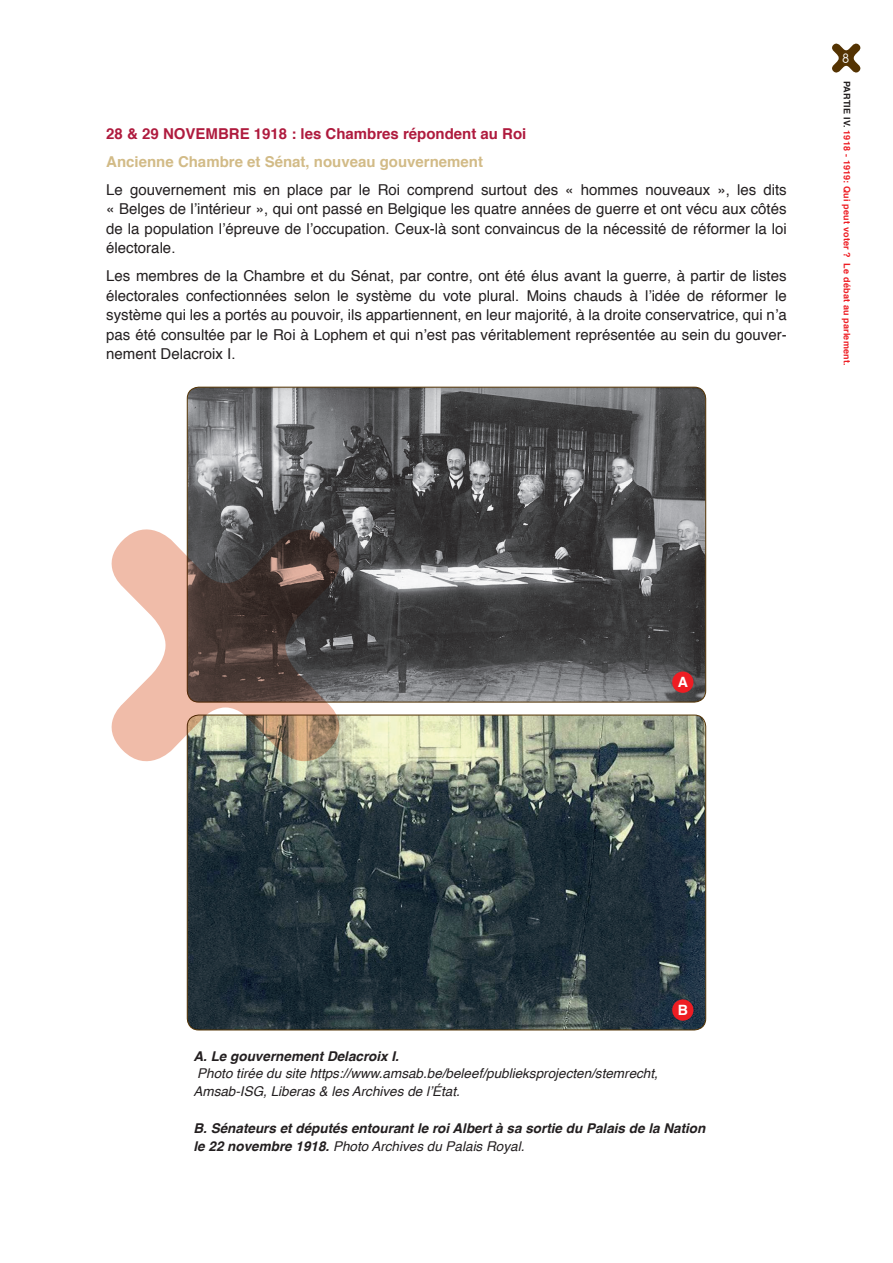
<style>
.page{position:relative;width:893px;height:1263px;background:#fff}
.page>*{position:absolute;margin:0;border:0;box-sizing:border-box;transform-origin:0 0}
.t1{font:15px/19.5px "Helvetica";color:#231f20;text-align:justify}
.t2{font:700 15px "Helvetica";color:#af1b3e}
.t3{font:700 15px "Helvetica";color:#d2bb87}
.t4{font:700 14.1px "Helvetica";color:#fff}
.t5{font:italic 700 13.5px/18px "Helvetica";color:#231f20}
.t6{font:italic 13.5px/18px "Helvetica";color:#231f20}
.t7{font:12px "Abeatby Kai";color:#fff}
.t8{font:700 9px "Helvetica";letter-spacing:.02em;color:#ee1d23}
.s1{color:#231f20}
.s2{font-weight:400}
</style>
<div class="page">
<svg style="left:832px;top:43px;width:29px;height:30px"></svg>
<img style="left:187px;top:387px;width:519px;height:315px">
<img style="left:187px;top:715px;width:519px;height:315px">
<div style="left:672px;top:671px;width:21px;height:22px;background:#ee1d23;border-radius:50%"></div>
<div style="left:672px;top:999px;width:21px;height:22px;background:#ee1d23;border-radius:50%"></div>
<svg style="left:111px;top:528px;width:230px;height:235px;background:#948077"></svg>
<p class="t2" style="left:106px;top:121px;width:422px">28 &amp; 29 NOVEMBRE 1918 : les Chambres répondent au Roi</p>
<p class="t3" style="left:106px;top:149px;width:378px">Ancienne Chambre et Sénat, nouveau gouvernement</p>
<p class="t1" style="left:106px;top:180px;width:682px">Le gouvernement mis en place par le Roi comprend surtout des « hommes nouveaux », les dits « Belges de l’intérieur », qui ont passé en Belgique les quatre années de guerre et ont vécu aux côtés de la population l’épreuve de l’occupation. Ceux-là sont convaincus de la nécessité de réformer la loi électorale.</p>
<p class="t1" style="left:106px;top:267px;width:682px">Les membres de la Chambre et du Sénat, par contre, ont été élus avant la guerre, à partir de listes électorales confectionnées selon le système du vote plural. Moins chauds à l’idée de réformer le système qui les a portés au pouvoir, ils appartiennent, en leur majorité, à la droite conservatrice, qui n’a pas été consultée par le Roi à Lophem et qui n’est pas véritablement représentée au sein du gouver&shy;nement Delacroix I.</p>
<p class="t7" style="left:843px;top:53px;width:8px">8</p>
<p class="t8" style="left:854px;top:81px;width:286px;rotate:90deg"><span class="s1">PARTIE IV.</span> 1918 - 1919: Qui peut voter ? Le débat au parlement.</p>
<p class="t4" style="left:678px;top:671px;width:12px">A</p>
<p class="t4" style="left:678px;top:998px;width:12px">B</p>
<p class="t5" style="left:193px;top:1047px;width:207px">A. Le gouvernement Delacroix I.</p>
<p class="t6" style="left:193px;top:1065px;width:466px">Photo tirée du site https://www.amsab.be/beleef/publieksprojecten/stemrecht,<br>Amsab-ISG, Liberas &amp; les Archives de l’État.</p>
<p class="t5" style="left:193px;top:1119px;width:513px">B. Sénateurs et députés entourant le roi Albert à sa sortie du Palais de la Nation le 22 novembre 1918. <span class="s2">Photo Archives du Palais Royal.</span></p>
</div>
